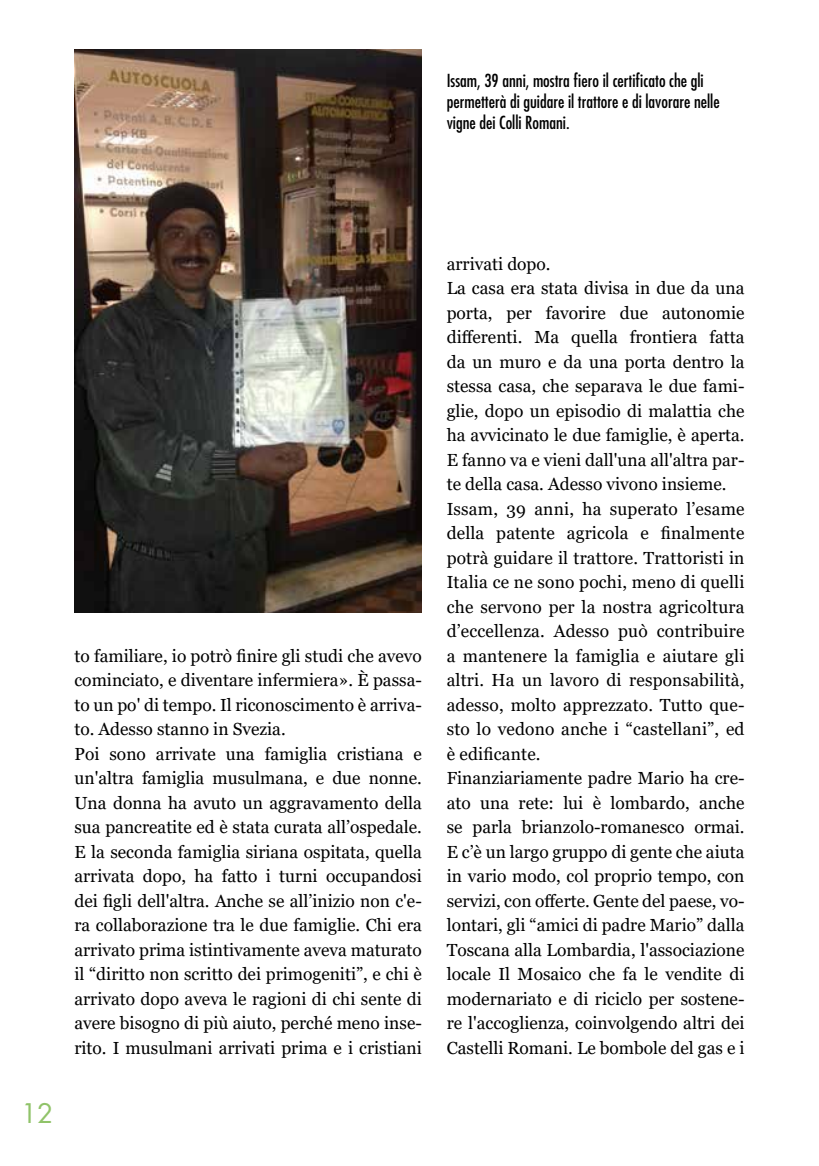
<style>
.page{position:relative;width:819px;height:1166px;background:#fff}
.page>*{position:absolute;margin:0;border:0;box-sizing:border-box;transform-origin:0 0}
.t1{font:26.25px "Futura";color:#90c369}
.t2{font:17.5px/24.5px "Georgia";color:#000}
.t3{font:condensed 17.5px/21px "Futura";color:#000}
</style>
<div class="page">
<img style="left:74px;top:49px;width:348px;height:564px">
<p class="t3" style="left:446px;top:70px;width:274px">Issam, 39 anni, mostra fiero il certificato che gli permetterà di guidare il trattore e di lavorare nelle vigne dei Colli Romani.</p>
<h1 class="t1" style="left:21px;top:1096px;width:34px">12</h1>
<p class="t2" style="left:74px;top:644px;width:349px">to familiare, io potrò finire gli studi che avevo cominciato, e diventare infermiera». È passa&shy;to un po' di tempo. Il riconoscimento è arriva&shy;to. Adesso stanno in Svezia.<br>Poi sono arrivate una famiglia cristiana e un'altra famiglia musulmana, e due nonne.<br>Una donna ha avuto un aggravamento della sua pancreatite ed è stata curata all’ospedale.<br>E la seconda famiglia siriana ospitata, quella arrivata dopo, ha fatto i turni occupandosi dei figli dell'altra. Anche se all’inizio non c'e&shy;ra collaborazione tra le due famiglie. Chi era arrivato prima istintivamente aveva maturato il “diritto non scritto dei primogeniti”, e chi è arrivato dopo aveva le ragioni di chi sente di avere bisogno di più aiuto, perché meno inse&shy;rito. I musulmani arrivati prima e i cristiani</p>
<p class="t2" style="left:446px;top:252px;width:299px">arrivati dopo.<br>La casa era stata divisa in due da una porta, per favorire due autonomie differenti. Ma quella frontiera fatta da un muro e da una porta dentro la stessa casa, che separava le due fami&shy;glie, dopo un episodio di malattia che ha avvicinato le due famiglie, è aperta.<br>E fanno va e vieni dall'una all'altra par&shy;te della casa. Adesso vivono insieme.<br>Issam, 39 anni, ha superato l’esame della patente agricola e finalmente potrà guidare il trattore. Trattoristi in Italia ce ne sono pochi, meno di quelli che servono per la nostra agricoltura d’eccellenza. Adesso può contribuire a mantenere la famiglia e aiutare gli altri. Ha un lavoro di responsabilità, adesso, molto apprezzato. Tutto que&shy;sto lo vedono anche i “castellani”, ed è edificante.<br>Finanziariamente padre Mario ha cre&shy;ato una rete: lui è lombardo, anche se parla brianzolo-romanesco ormai.<br>E c’è un largo gruppo di gente che aiuta in vario modo, col proprio tempo, con servizi, con offerte. Gente del paese, vo&shy;lontari, gli “amici di padre Mario” dalla Toscana alla Lombardia, l'associazione locale Il Mosaico che fa le vendite di modernariato e di riciclo per sostene&shy;re l'accoglienza, coinvolgendo altri dei Castelli Romani. Le bombole del gas e i</p>
</div>
